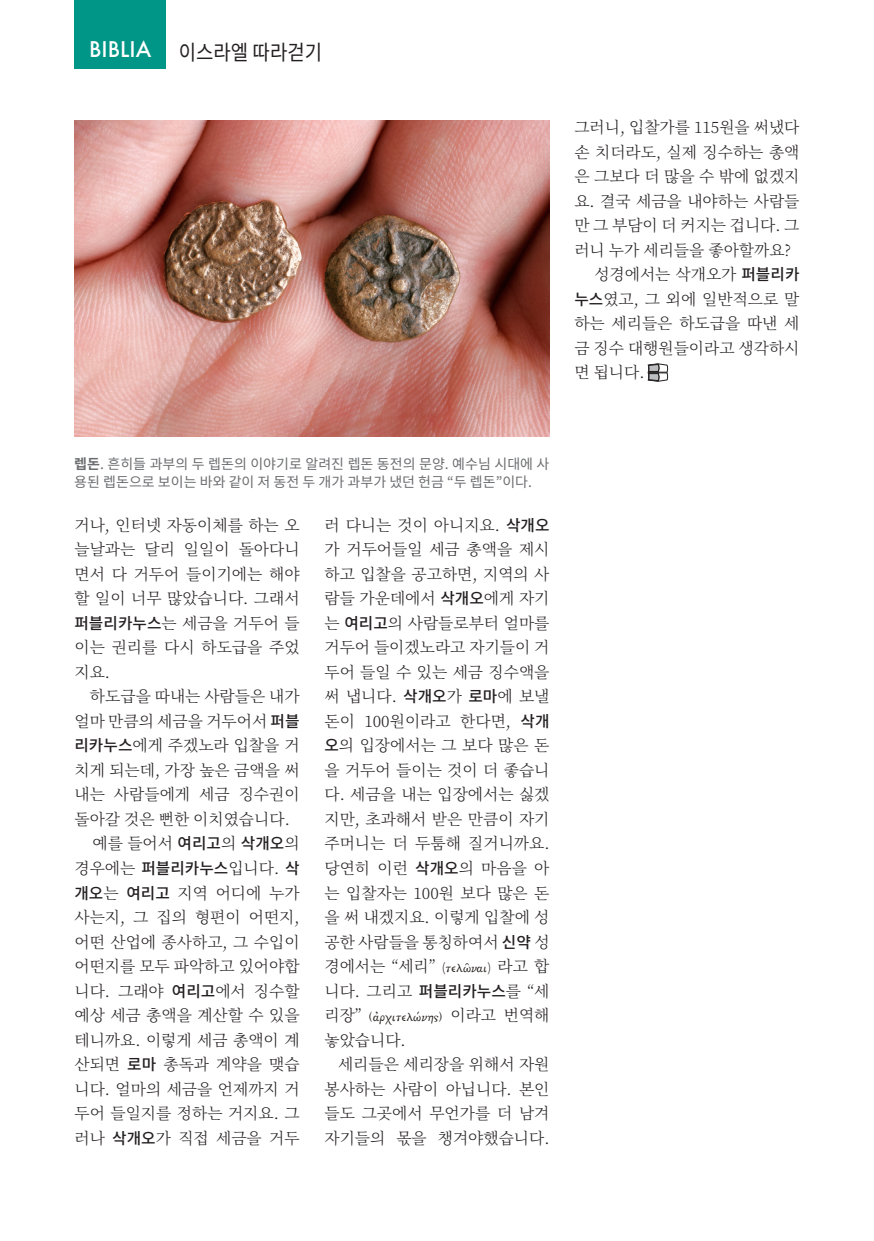
<style>
.page{position:relative;width:874px;height:1241px;background:#fff}
.page>*{position:absolute;margin:0;border:0;box-sizing:border-box;transform-origin:0 0}
.t1{font:21px "Noto Sans CJ Kkr";color:#231f20;scale:.9 1}
.t2{font:500 21px "Futura";color:#fff}
.t3{font:300 15.75px/24.5px "Noto Serif CJ Kkr";color:#231f20;text-align:justify}
.t4{font:14px/17.5px "Noto Sans CJ Kkr";color:#6c6d70}
.t5{font:12.25px "Bosporos U";color:#241e1b}
.s1{font-family:"Noto Sans CJ Kkr";font-weight:500}
.s2{font-weight:700}
.s3{font-family:"Noto Sans CJ Kkr";font-size:12.25px;color:#241e1b}
.s4{font-family:"Bosporos U";font-weight:400;font-size:12.25px;color:#241e1b}
.s5{font-family:"Noto Serif CJ Kkr";font-weight:300;font-size:15.75px;color:#231f20}
</style>
<div class="page">
<div style="left:74px;top:0;width:92px;height:68px;background:#009687"></div>
<img style="left:74px;top:120px;width:475px;height:317px">
<svg style="left:647px;top:363px;width:21px;height:19px"></svg>
<h1 class="t2" style="left:89px;top:35px;width:64px">BIBLIA</h1>
<h1 class="t1" style="left:179px;top:41px;width:161px">이스라엘 따라걷기</h1>
<p class="t3" style="left:574px;top:115px;width:226px">그러니, 입찰가를 115원을 써냈다 손 치더라도, 실제 징수하는 총액 은 그보다 더 많을 수 밖에 없겠지 요. 결국 세금을 내야하는 사람들 만 그 부담이 더 커지는 겁니다. 그 러니 누가 세리들을 좋아할까요?</p>
<p class="t3" style="left:574px;top:262px;width:226px;text-indent:20px">성경에서는 삭개오가 <span class="s1">퍼블리카 누스</span>였고, 그 외에 일반적으로 말 하는 세리들은 하도급을 따낸 세 금 징수 대행원들이라고 생각하시 면 됩니다.</p>
<p class="t4" style="left:74px;top:455px;width:476px"><span class="s2">렙돈</span>. 흔히들 과부의 두 렙돈의 이야기로 알려진 렙돈 동전의 문양. 예수님 시대에 사 용된 렙돈으로 보이는 바와 같이 저 동전 두 개가 과부가 냈던 헌금 “두 렙돈”이다.</p>
<p class="t3" style="left:74px;top:513px;width:226px">거나, 인터넷 자동이체를 하는 오 늘날과는 달리 일일이 돌아다니 면서 다 거두어 들이기에는 해야 할 일이 너무 많았습니다. 그래서 <span class="s1">퍼블리카누스</span>는 세금을 거두어 들 이는 권리를 다시 하도급을 주었 지요.</p>
<p class="t3" style="left:74px;top:684px;width:226px;text-indent:15px">하도급을 따내는 사람들은 내가 얼마 만큼의 세금을 거두어서 <span class="s1">퍼블 리카누스</span>에게 주겠노라 입찰을 거 치게 되는데, 가장 높은 금액을 써 내는 사람들에게 세금 징수권이 돌아갈 것은 뻔한 이치였습니다.</p>
<p class="t3" style="left:74px;top:831px;width:226px;text-indent:18px">예를 들어서 <span class="s1">여리고</span>의 <span class="s1">삭개오</span>의 경우에는 <span class="s1">퍼블리카누스</span>입니다. <span class="s1">삭 개오</span>는 <span class="s1">여리고</span> 지역 어디에 누가 사는지, 그 집의 형편이 어떤지, 어떤 산업에 종사하고, 그 수입이 어떤지를 모두 파악하고 있어야합 니다. 그래야 <span class="s1">여리고</span>에서 징수할 예상 세금 총액을 계산할 수 있을 테니까요. 이렇게 세금 총액이 계 산되면 <span class="s1">로마</span> 총독과 계약을 맺습 니다. 얼마의 세금을 언제까지 거 두어 들일지를 정하는 거지요. 그 러나 <span class="s1">삭개오</span>가 직접 세금을 거두</p>
<p class="t3" style="left:324px;top:513px;width:226px">러 다니는 것이 아니지요. <span class="s1">삭개오 </span>가 거두어들일 세금 총액을 제시 하고 입찰을 공고하면, 지역의 사 람들 가운데에서 <span class="s1">삭개오</span>에게 자기 는 <span class="s1">여리고</span>의 사람들로부터 얼마를 거두어 들이겠노라고 자기들이 거 두어 들일 수 있는 세금 징수액을 써 냅니다. <span class="s1">삭개오</span>가 <span class="s1">로마</span>에 보낼 돈이 100원이라고 한다면, <span class="s1">삭개 오</span>의 입장에서는 그 보다 많은 돈 을 거두어 들이는 것이 더 좋습니 다. 세금을 내는 입장에서는 싫겠 지만, 초과해서 받은 만큼이 자기 주머니는 더 두툼해 질거니까요. 당연히 이런 <span class="s1">삭개오</span>의 마음을 아 는 입찰자는 100원 보다 많은 돈 을 써 내겠지요. 이렇게 입찰에 성 공한 사람들을 통칭하여서 <span class="s1">신약</span> 성 경에서는 “세리” <span class="s3">(</span><span class="s4">τελῶναι</span><span class="s3">)</span> 라고 합 니다. 그리고 <span class="s1">퍼블리카누스</span>를 “세</p>
<p class="t5" style="left:324px;top:1008px;width:226px"><span class="s5">리장”</span> (ἀρχιτελώνης) <span class="s5">이라고 번역해</span></p>
<p class="t3" style="left:324px;top:1027px;width:83px">놓았습니다.</p>
<p class="t3" style="left:324px;top:1052px;width:226px;text-indent:14px">세리들은 세리장을 위해서 자원 봉사하는 사람이 아닙니다. 본인 들도 그곳에서 무언가를 더 남겨 자기들의 몫을 챙겨야했습니다.</p>
</div>
